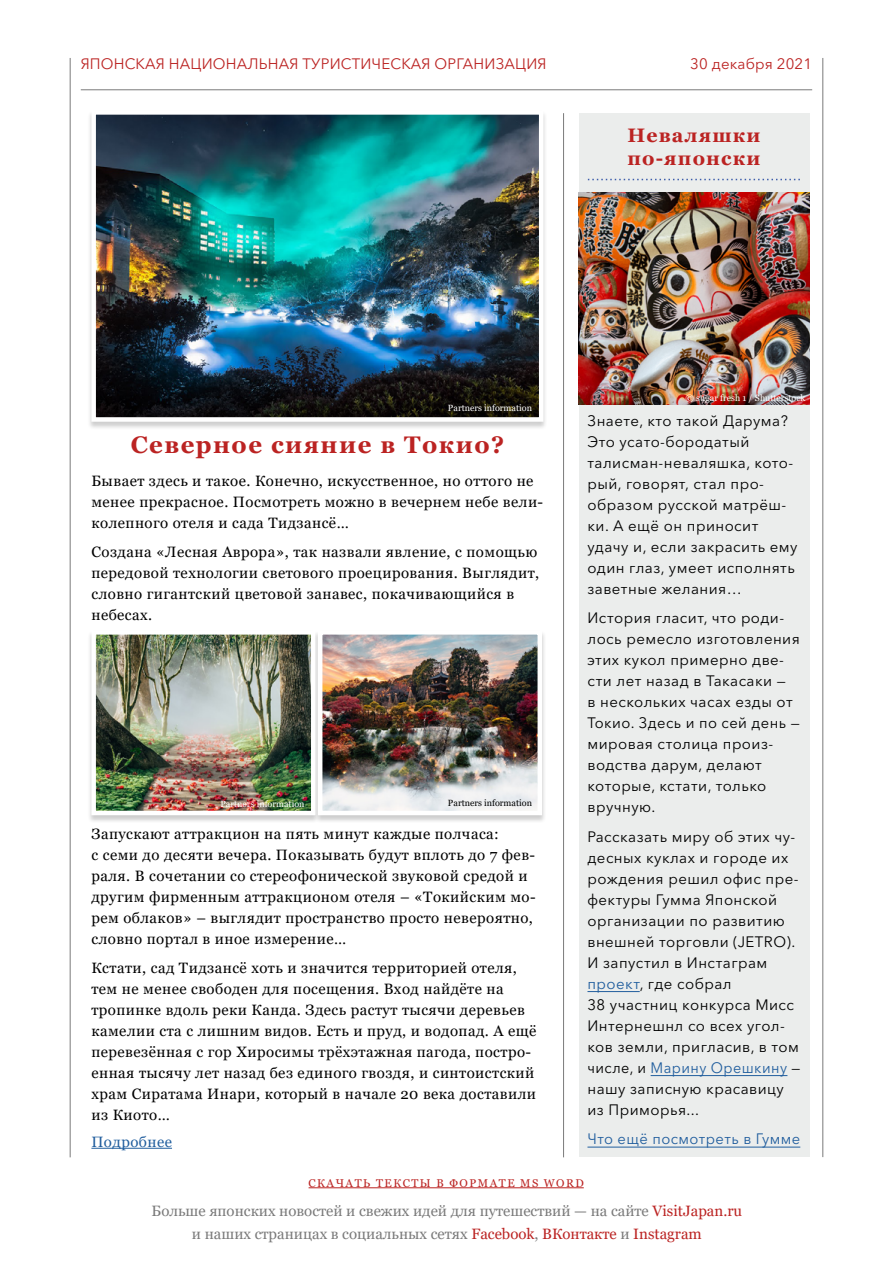
<style>
.page{position:relative;width:893px;height:1263px;background:#fff}
.page>*{position:absolute;margin:0;border:0;box-sizing:border-box;transform-origin:0 0}
.t1{font:700 24px "Georgia";letter-spacing:.06em;color:#bb2322}
.t2{font:700 19.5px/23.4px "Georgia";letter-spacing:.06em;color:#bb2322}
.t3{font:15px/21px "Georgia";letter-spacing:.03em;color:#000}
.t4{font:15px/21px "Avenir Next Cyr";letter-spacing:.03em;color:#000}
.t5{font:15px/22.5px "Georgia";color:#7a7a7a;text-align:center}
.t6{font:15px "Avenir Next Cyr";letter-spacing:.01em;color:#bb2322}
.t7{font:15px "Avenir Next Cyr";letter-spacing:.03em;color:#215e9e}
.t8{font:15px "Georgia";letter-spacing:.03em;color:#215e9e}
.t9{font:11.25px "Georgia";letter-spacing:.135em;color:#bb2322}
.t10{font:9px "Georgia";color:#fff}
.t11{font:9px "Georgia";color:#000101}
.s1{color:#215e9e}
.s2{color:#bb2322}
</style>
<div class="page">
<hr style="left:70px;top:58px;width:1px;height:1099px;background:#7a7a7a">
<hr style="left:563px;top:113px;width:1px;height:1044px;background:#7a7a7a">
<hr style="left:822px;top:58px;width:1px;height:1099px;background:#7a7a7a">
<hr style="left:309px;top:1187px;width:275px;height:1px;background:#bb2322">
<hr style="left:81px;top:89px;width:731px;height:1px;background:#7a7a7a">
<hr style="left:91px;top:1148px;width:81px;height:1px;background:#215e9e">
<div style="left:88px;top:111px;width:459px;height:319px;background:#000;opacity:.2"></div>
<img style="left:89px;top:111px;width:457px;height:313px">
<div style="left:88px;top:630px;width:231px;height:193px;background:#000;opacity:.2"></div>
<div style="left:579px;top:113px;width:231px;height:1044px;background:#ebedec"></div>
<svg style="left:588px;top:179px;width:212px;height:1px"></svg>
<hr style="left:587px;top:991px;width:53px;height:1px;background:#215e9e">
<hr style="left:651px;top:1075px;width:136px;height:1px;background:#215e9e">
<hr style="left:587px;top:1147px;width:213px;height:1px;background:#215e9e">
<img style="left:579px;top:193px;width:231px;height:211px">
<div style="left:314px;top:630px;width:232px;height:193px;background:#000;opacity:.2"></div>
<img style="left:89px;top:630px;width:455px;height:187px">
<p class="t6" style="left:81px;top:55px;width:467px">ЯПОНСКАЯ НАЦИОНАЛЬНАЯ ТУРИСТИЧЕСКАЯ ОРГАНИЗАЦИЯ</p>
<p class="t6" style="left:690px;top:55px;width:123px">30 декабря 2021</p>
<h2 class="t2" style="left:627px;top:124px;width:135px">Неваляшки по-японски</h2>
<p class="t10" style="left:448px;top:403px;width:86px">Partners information</p>
<h1 class="t1" style="left:131px;top:429px;width:375px">Северное сияние в Токио?</h1>
<p class="t3" style="left:91px;top:470px;width:453px">Бывает здесь и такое. Конечно, искусственное, но оттого не менее прекрасное. Посмотреть можно в вечернем небе вели&shy;колепного отеля и сада Тидзансё…</p>
<p class="t3" style="left:91px;top:542px;width:449px">Создана «Лесная Аврора», так назвали явление, с помощью передовой технологии светового проецирования. Выглядит, словно гигантский цветовой занавес, покачивающийся в небесах.</p>
<p class="t10" style="left:220px;top:798px;width:86px">Partners information</p>
<p class="t11" style="left:448px;top:797px;width:86px">Partners information</p>
<p class="t3" style="left:91px;top:823px;width:446px">Запускают аттракцион на пять минут каждые полчаса:<br>с семи до десяти вечера. Показывать будут вплоть до 7 фев&shy;раля. В сочетании со стереофонической звуковой средой и другим фирменным аттракционом отеля – «Токийским мо&shy;рем облаков» – выглядит пространство просто невероятно, словно портал в иное измерение…</p>
<p class="t3" style="left:91px;top:958px;width:446px">Кстати, сад Тидзансё хоть и значится территорией отеля, тем не менее свободен для посещения. Вход найдёте на тропинке вдоль реки Канда. Здесь растут тысячи деревьев камелии ста с лишним видов. Есть и пруд, и водопад. А ещё перевезённая с гор Хиросимы трёхэтажная пагода, постро&shy;енная тысячу лет назад без единого гвоздя, и синтоистский храм Сиратама Инари, который в начале 20 века доставили из Киото…</p>
<p class="t8" style="left:91px;top:1133px;width:82px">Подробнее</p>
<p class="t10" style="left:686px;top:393px;width:121px">©️ sugar fresh 1 / Shutterstock</p>
<p class="t4" style="left:587px;top:410px;width:212px">Знаете, кто такой Дарума?<br>Это усато-бородатый талисман-неваляшка, кото&shy;рый, говорят, стал про&shy;образом русской матрёш&shy;ки. А ещё он приносит удачу и, если закрасить ему один глаз, умеет исполнять заветные желания…</p>
<p class="t4" style="left:587px;top:608px;width:214px">История гласит, что роди&shy;лось ремесло изготовления этих кукол примерно две&shy;сти лет назад в Такасаки —<br>в нескольких часах езды от<br>Токио. Здесь и по сей день — мировая столица произ&shy;водства дарум, делают которые, кстати, только вручную.</p>
<p class="t4" style="left:587px;top:826px;width:214px">Рассказать миру об этих чу&shy;десных куклах и городе их рождения решил офис пре&shy;фектуры Гумма Японской организации по развитию внешней торговли (JETRO).<br>И запустил в Инстаграм <span class="s1">проект</span>, где собрал<br>38 участниц конкурса Мисс<br>Интернешнл со всех угол&shy;ков земли, пригласив, в том числе, и <span class="s1">Марину Орешкину</span> — нашу записную красавицу из Приморья...</p>
<p class="t7" style="left:587px;top:1130px;width:214px">Что ещё посмотреть в Гумме</p>
<p class="t9" style="left:309px;top:1176px;width:277px">СКАЧАТЬ ТЕКСТЫ В ФОРМАТЕ MS WORD</p>
<p class="t5" style="left:152px;top:1200px;width:592px">Больше японских новостей и свежих идей для путешествий — на сайте <span class="s2">VisitJapan.ru </span>и наших страницах в социальных сетях <span class="s2">Facebook</span>, <span class="s2">ВКонтакте</span> и <span class="s2">Instagram</span></p>
</div>
